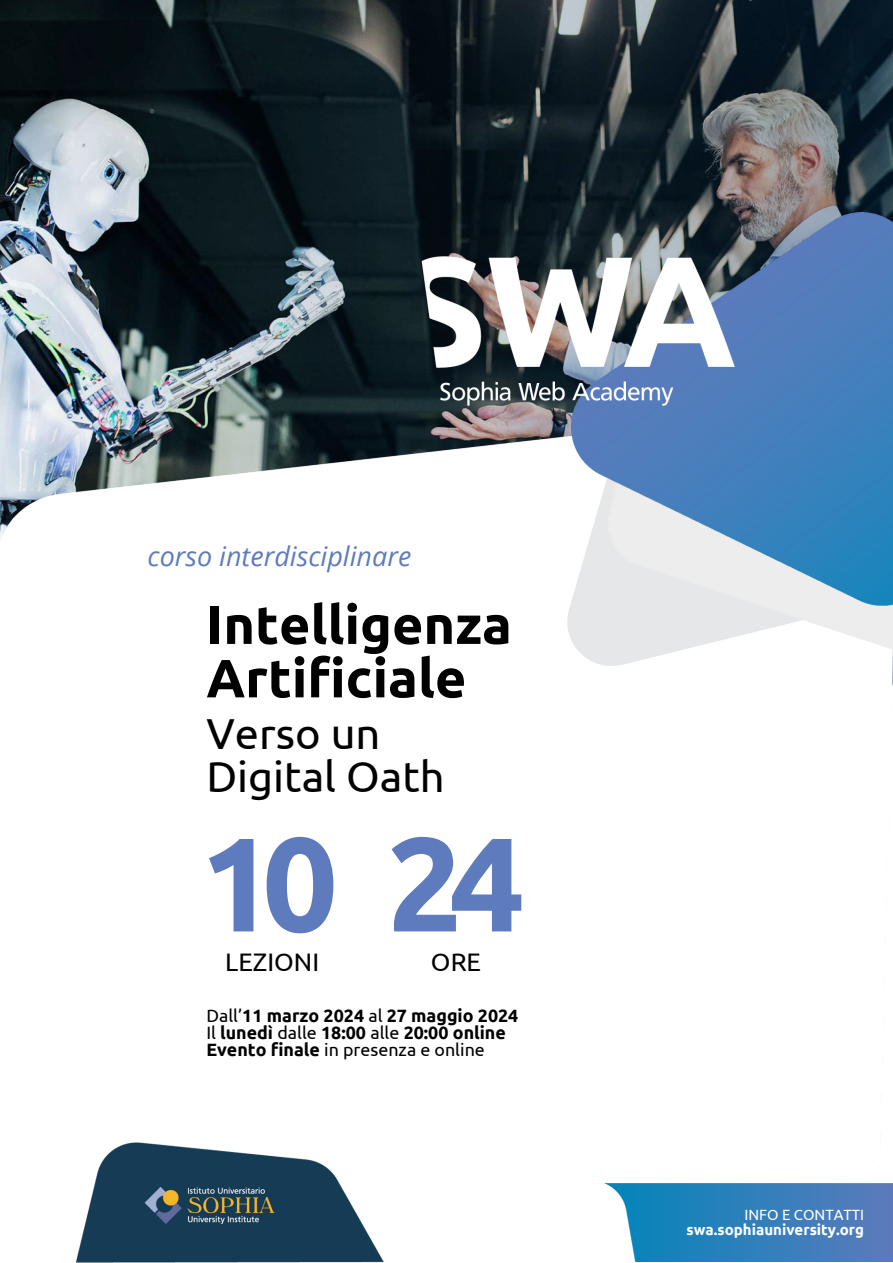
<style>
.page{position:relative;width:893px;height:1263px;background:#fff}
.page>*{position:absolute;margin:0;border:0;box-sizing:border-box;transform-origin:0 0}
.t1{font:700 133.35px "Ubuntu";color:#5e7bbd}
.t2{font:700 53.85px "Ubuntu";color:#000}
.t3{font:43.35px "Ubuntu";color:#000}
.t4{font:italic 27px "Open Sans";color:#5e7bbd}
.t5{font:25.35px "Ubuntu";color:#000}
.t6{font:700 17.85px "Ubuntu";color:#000}
.t7{font:17.85px "Ubuntu";color:#000}
.t8{font:700 15px "Ubuntu";color:#fff}
.t9{font:14.77px "Ubuntu";color:#fff}
.s1{font-weight:400}
.s2{font-weight:700}
</style>
<div class="page">
<img style="left:0;top:0;width:893px;height:407px">
<img style="left:0;top:407px;width:893px;height:279px">
<img style="left:567px;top:406px;width:297px;height:260px">
<img style="left:609px;top:605px;width:284px;height:46px">
<img style="left:571px;top:213px;width:322px;height:392px">
<img style="left:421px;top:255px;width:313px;height:151px">
<img style="left:604px;top:1183px;width:289px;height:79px">
<img style="left:76px;top:1142px;width:308px;height:121px">
<p class="t4" style="left:147px;top:537px;width:265px">corso interdisciplinare</p>
<p class="t2" style="left:206px;top:594px;width:307px">Intelligenza</p>
<p class="t2" style="left:206px;top:647px;width:261px">Artificiale</p>
<p class="t3" style="left:206px;top:709px;width:176px">Verso un</p>
<p class="t3" style="left:206px;top:752px;width:240px">Digital Oath</p>
<p class="t1" style="left:200px;top:807px;width:327px">10 24</p>
<p class="t5" style="left:431px;top:947px;width:52px">ORE</p>
<p class="t5" style="left:225px;top:947px;width:95px">LEZIONI</p>
<p class="t6" style="left:206px;top:1005px;width:313px"><span class="s1">Dall’</span>11 marzo 2024 <span class="s1">al</span> 27 maggio 2024</p>
<p class="t6" style="left:206px;top:1022px;width:301px"><span class="s1">Il</span> lunedì <span class="s1">dalle</span> 18:00 <span class="s1">alle</span> 20:00 online</p>
<p class="t7" style="left:206px;top:1040px;width:280px"><span class="s2">Evento finale</span> in presenza e online</p>
<p class="t9" style="left:744px;top:1206px;width:121px">INFO E CONTATTI</p>
<p class="t8" style="left:686px;top:1220px;width:179px">swa.sophiauniversity.org</p>
</div>
